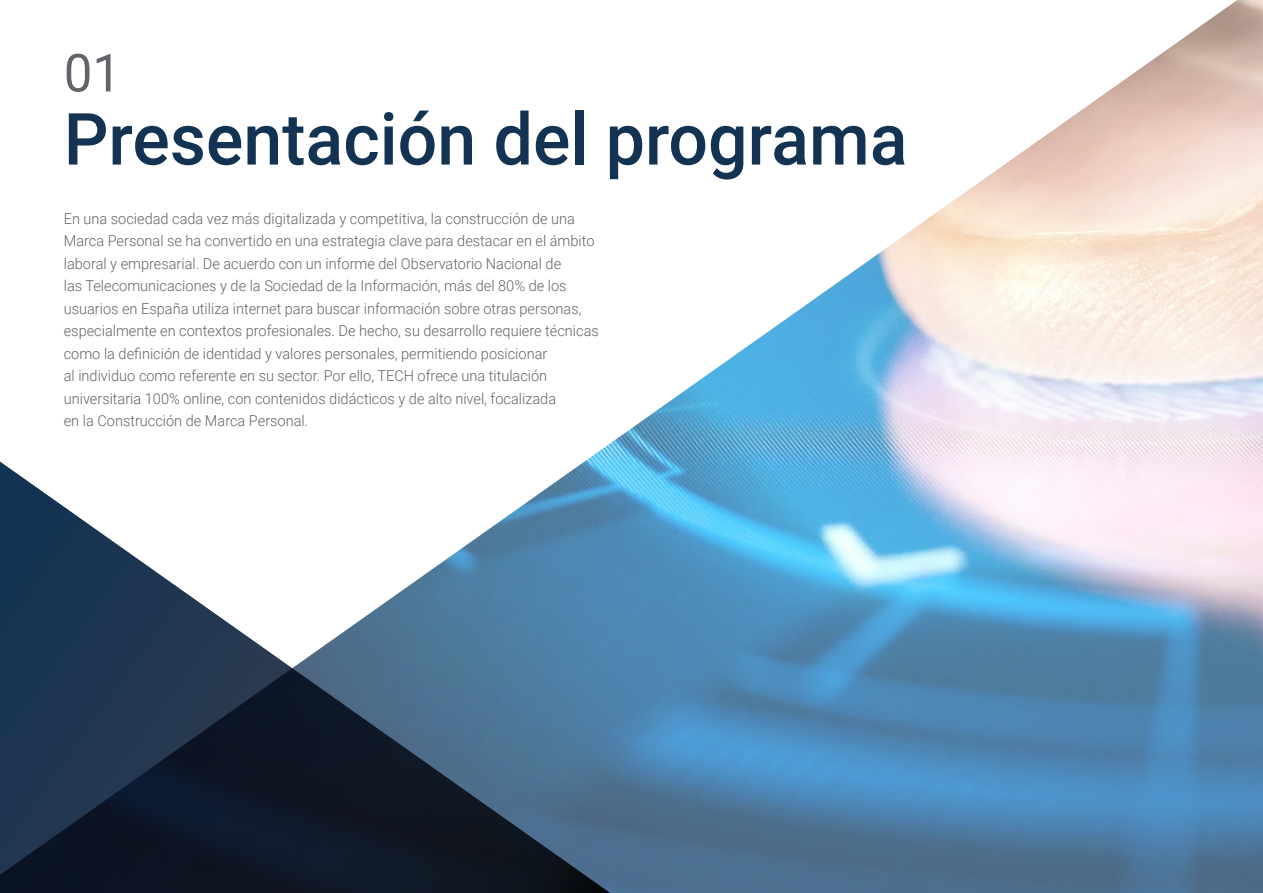
<style>
.page{position:relative;width:1263px;height:893px;background:#fff}
.page>*{position:absolute;margin:0;border:0;box-sizing:border-box;transform-origin:0 0}
.t1{font:500 72px "Roboto";color:#123352}
.t2{font:52.5px "Roboto";color:#61646a}
.t3{font:300 15px/22.5px "Roboto";color:#61646a}
</style>
<div class="page">
<img style="left:606px;top:0;width:657px;height:893px">
<svg style="left:0;top:446px;width:640px;height:447px"></svg>
<h2 class="t2" style="left:64px;top:36px;width:59px">01</h2>
<h1 class="t1" style="left:64px;top:89px;width:845px">Presentación del programa</h1>
<p class="t3" style="left:64px;top:207px;width:537px">En una sociedad cada vez más digitalizada y competitiva, la construcción de una Marca Personal se ha convertido en una estrategia clave para destacar en el ámbito laboral y empresarial. De acuerdo con un informe del Observatorio Nacional de<br>las Telecomunicaciones y de la Sociedad de la Información, más del 80% de los usuarios en España utiliza internet para buscar información sobre otras personas, especialmente en contextos profesionales. De hecho, su desarrollo requiere técnicas como la definición de identidad y valores personales, permitiendo posicionar<br>al individuo como referente en su sector. Por ello, TECH ofrece una titulación universitaria 100% online, con contenidos didácticos y de alto nivel, focalizada<br>en la Construcción de Marca Personal.</p>
</div>
